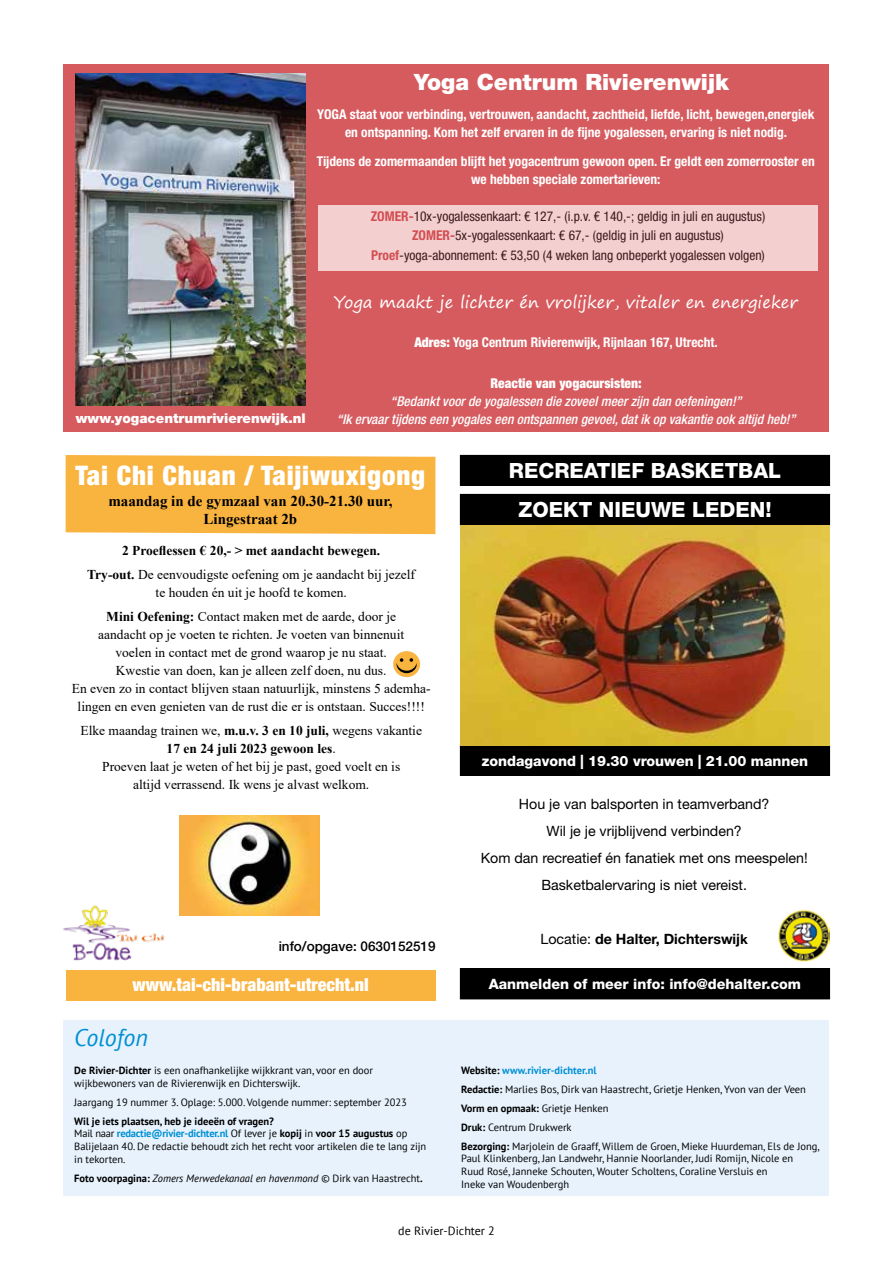
<style>
.page{position:relative;width:893px;height:1263px;background:#fff}
.page>*{position:absolute;margin:0;border:0;box-sizing:border-box;transform-origin:0 0}
.t1{font:900 condensed 27px "Helvetica Neue LT Std";letter-spacing:.03em;color:#fff}
.t2{font:italic 24px "PT Sans";color:#0090d4}
.t3{font:900 22.5px "Helvetica Neue LT Std";color:#fff}
.t4{font:800 21px "Helvetica Neue LT Std";color:#fff}
.t5{font:900 condensed 18px "Helvetica Neue LT Std";color:#fff}
.t6{font:16.5px "Segoe Print";color:#fff}
.t7{font:700 15px/18px "Times New Roman";color:#000;text-align:center}
.t8{font:14.25px/27px "Helvetica Neue LT Std";color:#000;text-align:center}
.t9{font:800 14.25px "Helvetica Neue LT Std";color:#fff}
.t10{font:700 14.25px "Helvetica Neue LT Std";color:#000}
.t11{font:13.5px/18px "Times New Roman";color:#000;text-align:center}
.t12{font:700 condensed 13.5px/18px "Helvetica Neue LT Std";color:#fff;text-align:center}
.t13{font:condensed 13.5px/19.5px "Helvetica Neue LT Std";color:#000;text-align:center}
.t14{font:italic 500 condensed 13.5px "Helvetica Neue LT Std";color:#fff}
.t15{font:700 13.5px/24px "Times New Roman";color:#000;text-align:center}
.t16{font:900 13.5px "Helvetica Neue LT Std";color:#fff}
.t17{font:900 condensed 13.5px "Helvetica Neue LT Std";color:#fff}
.t18{font:500 13.5px "Helvetica Neue LT Std";color:#000}
.t19{font:12px "PT Sans";color:#000}
.t20{font:10.5px/12.8px "PT Sans";color:#000}
.t21{font:italic 10.5px "PT Sans";color:#000}
.s1{font-weight:700;color:#d2494d}
.s2{font-weight:900}
.s3{font-weight:400}
.s4{font-weight:700}
.s5{font-weight:700;color:#0090d4}
.s6{font-weight:700;font-style:normal}
.s7{font-style:normal}
.s8{font-size:13.5px}
</style>
<div class="page">
<div style="left:63px;top:1020px;width:766px;height:176px;background:#e7f2fc"></div>
<div style="left:63px;top:65px;width:766px;height:367px;background:#d65b5f"></div>
<img style="left:76px;top:74px;width:229px;height:331px">
<div style="left:318px;top:206px;width:500px;height:65px;background:#f3cfd0"></div>
<img style="left:778px;top:909px;width:51px;height:53px">
<div style="left:460px;top:455px;width:370px;height:30px;background:#000"></div>
<div style="left:460px;top:455px;width:370px;height:31px;border:1px solid #000"></div>
<div style="left:460px;top:969px;width:370px;height:30px;background:#000"></div>
<div style="left:460px;top:968px;width:370px;height:31px;border:1px solid #000"></div>
<div style="left:460px;top:745px;width:370px;height:30px;background:#000"></div>
<div style="left:460px;top:745px;width:370px;height:31px;border:1px solid #000"></div>
<img style="left:460px;top:525px;width:370px;height:221px">
<div style="left:460px;top:494px;width:370px;height:30px;background:#000"></div>
<div style="left:460px;top:494px;width:370px;height:31px;border:1px solid #000"></div>
<div style="left:66px;top:970px;width:370px;height:30px;background:#f9b33f"></div>
<img style="left:64px;top:905px;width:100px;height:56px">
<div style="left:66px;top:455px;width:369px;height:79px;background:#f9b33f"></div>
<img style="left:180px;top:816px;width:139px;height:99px">
<div style="left:393px;top:651px;width:27px;height:26px;background:#f9b33f;border-radius:50%"></div>
<svg style="left:397px;top:658px;width:20px;height:15px"></svg>
<h3 class="t3" style="left:414px;top:69px;width:316px">Yoga Centrum Rivierenwijk</h3>
<p class="t12" style="left:317px;top:105px;width:499px">YOGA staat voor verbinding, vertrouwen, aandacht, zachtheid, liefde, licht, bewegen,energiek en ontspanning. Kom het zelf ervaren in de fijne yogalessen, ervaring is niet nodig.</p>
<p class="t12" style="left:317px;top:152px;width:499px">Tijdens de zomermaanden blijft het yogacentrum gewoon open. Er geldt een zomerrooster en we hebben speciale zomertarieven:</p>
<p class="t13" style="left:371px;top:206px;width:396px"><span class="s1">ZOMER-</span>10x-yogalessenkaart: € 127,- (i.p.v. € 140,-; geldig in juli en augustus)<br><span class="s1">ZOMER-</span>5x-yogalessenkaart: € 67,- (geldig in juli en augustus)<br><span class="s1">Proef</span>-yoga-abonnement: € 53,50 (4 weken lang onbeperkt yogalessen volgen)</p>
<h3 class="t6" style="left:334px;top:288px;width:465px">Yoga maakt je lichter én vrolijker, vitaler en energieker</h3>
<p class="t12" style="left:414px;top:333px;width:305px"><span class="s2">Adres:</span> Yoga Centrum Rivierenwijk, Rijnlaan 167, Utrecht.</p>
<p class="t17" style="left:491px;top:375px;width:153px">Reactie van yogacursisten:</p>
<p class="t14" style="left:391px;top:393px;width:352px">“Bedankt voor de yogalessen die zoveel meer zijn dan oefeningen!”</p>
<p class="t16" style="left:76px;top:410px;width:232px">www.yogacentrumrivierenwijk.nl</p>
<p class="t14" style="left:337px;top:411px;width:460px">“Ik ervaar tijdens een yogales een ontspannen gevoel, dat ik op vakantie ook altijd heb!”</p>
<h1 class="t1" style="left:76px;top:459px;width:351px">Tai Chi Chuan / Taijiwuxigong</h1>
<h3 class="t7" style="left:108px;top:492px;width:286px">maandag in de gymzaal van 20.30-21.30 uur,<br>Lingestraat 2b</h3>
<p class="t15" style="left:87px;top:538px;width:329px">2 Proeflessen € 20,- &gt; met aandacht bewegen.<br>Try-out. <span class="s3">De eenvoudigste oefening om je aandacht bij jezelf</span></p>
<p class="t11" style="left:106px;top:580px;width:291px;line-height:24px">te houden én uit je hoofd te komen.<br><span class="s4">Mini Oefening:</span> Contact maken met de aarde, door je</p>
<p class="t11" style="left:72px;top:625px;width:360px">aandacht op je voeten te richten. Je voeten van binnenuit<br>voelen in contact met de grond waarop je nu staat.<br>Kwestie van doen, kan je alleen zelf doen, nu dus.<br>En even zo in contact blijven staan natuurlijk, minstens 5 ademha&shy;lingen en even genieten van de rust die er is ontstaan. Succes!!!!</p>
<p class="t11" style="left:80px;top:720px;width:343px">Elke maandag trainen we, <span class="s4">m.u.v. 3 en 10 juli,</span> wegens vakantie <span class="s4">17 en 24 juli 2023 gewoon les</span>.<br>Proeven laat je weten of het bij je past, goed voelt en is<br>altijd verrassend. Ik wens je alvast welkom.</p>
<p class="t18" style="left:279px;top:938px;width:158px">info/opgave: 0630152519</p>
<h3 class="t5" style="left:132px;top:974px;width:238px">www.tai-chi-brabant-utrecht.nl</h3>
<h2 class="t2" style="left:74px;top:1022px;width:75px">Colofon</h2>
<p class="t20" style="left:74px;top:1064px;width:300px"><span class="s4">De Rivier-Dichter</span> is een onafhankelijke wijkkrant van, voor en door wijkbewoners van de Rivierenwijk en Dichterswijk.</p>
<p class="t20" style="left:74px;top:1096px;width:334px">Jaargang 19 nummer 3. Oplage: 5.000. Volgende nummer: september 2023</p>
<p class="t20" style="left:74px;top:1114px;width:354px"><span class="s4">Wil je iets plaatsen, heb je ideeën of vragen?<br></span>Mail naar <span class="s5">redactie@rivier-dichter.nl</span> Of lever je <span class="s4">kopij</span> in <span class="s4">voor 15 augustus</span> op Balijelaan 40. De redactie behoudt zich het recht voor artikelen die te lang zijn in tekorten.</p>
<p class="t21" style="left:74px;top:1171px;width:350px"><span class="s6">Foto voorpagina:</span> Zomers Merwedekanaal en havenmond © <span class="s7">Dirk van Haastrecht</span><span class="s6">.</span></p>
<h3 class="t4" style="left:509px;top:458px;width:274px">RECREATIEF BASKETBAL</h3>
<h3 class="t4" style="left:518px;top:497px;width:255px">ZOEKT NIEUWE LEDEN!</h3>
<h3 class="t9" style="left:482px;top:752px;width:328px">zondagavond | 19.30 vrouwen | 21.00 mannen</h3>
<h3 class="t8" style="left:481px;top:790px;width:329px">Hou je van balsporten in teamverband?<br>Wil je je vrijblijvend verbinden?<br>Kom dan recreatief én fanatiek met ons meespelen!<br>Basketbalervaring is niet vereist.</h3>
<h3 class="t10" style="left:540px;top:930px;width:209px"><span class="s3">Locatie:</span> de Halter, Dichterswij<span class="s8">k</span></h3>
<h3 class="t9" style="left:489px;top:975px;width:314px">Aanmelden of meer info: info@dehalter.com</h3>
<p class="t20" style="left:461px;top:1061px;width:360px;line-height:18.8px"><span class="s4">Website:</span> <span class="s5">www.rivier-dichter.nl<br></span><span class="s4">Redactie:</span> Marlies Bos, Dirk van Haastrecht, Grietje Henken, Yvon van der Veen <span class="s4">Vorm en opmaak:</span> Grietje Henken<br><span class="s4">Druk:</span> Centrum Drukwerk<br><span class="s4">Bezorging:</span> Marjolein de Graaff, Willem de Groen, Mieke Huurdeman, Els de Jong,</p>
<p class="t20" style="left:461px;top:1152px;width:334px">Paul Klinkenberg, Jan Landwehr, Hannie Noorlander, Judi Romijn, Nicole en<br>Ruud Rosé, Janneke Schouten, Wouter Scholtens, Coraline Versluis en<br>Ineke van Woudenbergh</p>
<p class="t19" style="left:398px;top:1223px;width:98px">de Rivier-Dichter 2</p>
</div>
